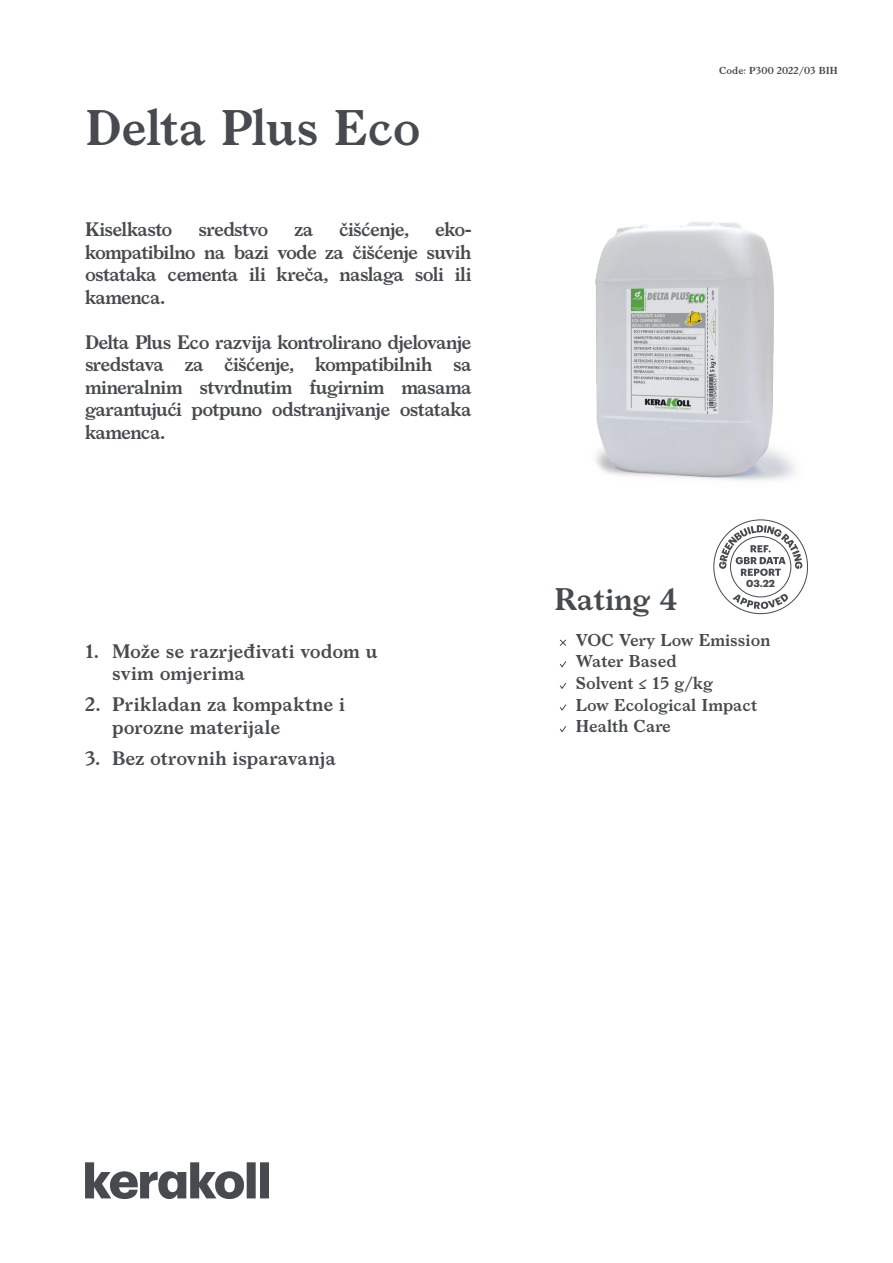
<style>
.page{position:relative;width:893px;height:1263px;background:#fff}
.page>*{position:absolute;margin:0;border:0;box-sizing:border-box;transform-origin:0 0}
.notag_cover_nome_pr{font:600 48px "Larish Neue";letter-spacing:-.005em;color:#474a4e}
.cover_eco{font:600 30px "Larish Neue";color:#474a4e}
.cover_descrizione_pr{font:600 18.75px/22.5px "Larish Neue";letter-spacing:-.025em;color:#474a4e;text-align:justify}
.cover_descrizione_pr-2{font:600 18.75px/22.5px "Larish Neue";color:#474a4e}
.cover_descrizione_pr-3{font:600 18.75px "Larish Neue";letter-spacing:-.045em;color:#474a4e}
.notag_cover_voci_ra{font:600 16.5px "Larish Neue";color:#474a4e}
.cover_datareport{font:700 10.05px "Graphik";color:#474a4e}
.t1{font:600 9.75px "Larish Neue";color:#474a4e}
</style>
<div class="page">
<svg style="left:713px;top:519px;width:95px;height:95px"></svg>
<svg style="left:85px;top:1162px;width:184px;height:37px"></svg>
<svg style="left:559px;top:639px;width:8px;height:7px"></svg>
<svg style="left:559px;top:661px;width:8px;height:7px"></svg>
<svg style="left:560px;top:682px;width:7px;height:7px"></svg>
<svg style="left:559px;top:704px;width:8px;height:7px"></svg>
<svg style="left:559px;top:726px;width:8px;height:7px"></svg>
<img style="left:595px;top:221px;width:200px;height:260px">
<p class="notag_cover_nome_pr" style="left:85px;top:91px;width:337px">Delta Plus Eco</p>
<p class="cover_descrizione_pr" style="left:85px;top:217px;width:388px;text-indent:350px">eko&shy;kompatibilno na bazi vode za čišćenje suvih ostataka cementa ili kreča, naslaga soli ili kamenca.</p>
<p class="cover_descrizione_pr" style="left:85px;top:329px;width:388px">Delta Plus Eco razvija kontrolirano djelovanje sredstava za čišćenje, kompatibilnih sa mineralnim stvrdnutim fugirnim masama garantujući potpuno odstranjivanje ostataka kamenca.</p>
<p class="cover_descrizione_pr" style="left:85px;top:217px;width:89px">Kiselkasto</p>
<p class="cover_descrizione_pr-3" style="left:199px;top:215px;width:71px">sredstvo</p>
<p class="cover_descrizione_pr" style="left:294px;top:217px;width:20px">za</p>
<p class="cover_descrizione_pr-3" style="left:339px;top:215px;width:72px">čišćenje,</p>
<p class="cover_descrizione_pr-2" style="left:112px;top:638px;width:267px;text-indent:-27px">1. Može se razrjeđivati vodom u svim omjerima</p>
<p class="cover_descrizione_pr-2" style="left:112px;top:692px;width:235px;text-indent:-27px">2. Prikladan za kompaktne i porozne materijale</p>
<p class="cover_descrizione_pr-2" style="left:85px;top:745px;width:252px">3. Bez otrovnih isparavanja</p>
<p class="t1" style="left:719px;top:63px;width:120px">Code: P300 2022/03 BIH</p>
<p class="cover_datareport" style="left:746px;top:575px;width:30px">03.22</p>
<p class="cover_eco" style="left:554px;top:576px;width:125px">Rating 4</p>
<p class="notag_cover_voci_ra" style="left:576px;top:627px;width:196px">VOC Very Low Emission</p>
<p class="notag_cover_voci_ra" style="left:576px;top:649px;width:102px">Water Based</p>
<p class="notag_cover_voci_ra" style="left:576px;top:670px;width:138px">Solvent ≤ 15 g/kg</p>
<p class="notag_cover_voci_ra" style="left:576px;top:692px;width:183px">Low Ecological Impact</p>
<p class="notag_cover_voci_ra" style="left:576px;top:713px;width:97px">Health Care</p>
</div>
